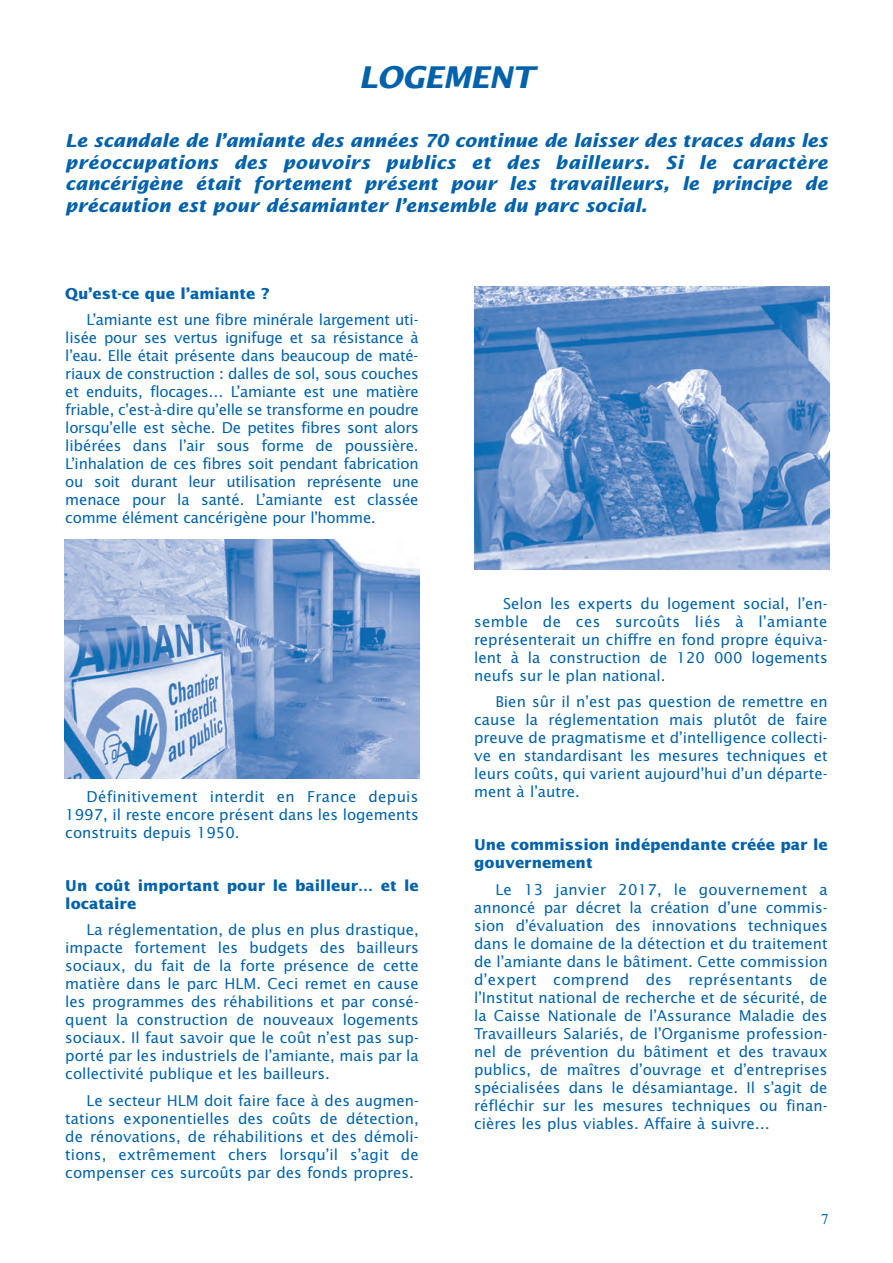
<style>
.page{position:relative;width:893px;height:1263px;background:#fff}
.page>*{position:absolute;margin:0;border:0;box-sizing:border-box;transform-origin:0 0}
.t1{font:italic 700 30px "Lucida Sans";letter-spacing:-.02em;color:#0161ab}
.t2{font:italic 700 18px/21.6px "Lucida Sans";color:#0161ab;text-align:justify}
.t3{font:15px/18px "Lucida Sans";color:#0161ab;text-align:justify}
.t4{font:700 15px/18px "Lucida Sans";color:#0161ab}
.t5{font:15px "Times";color:#0161ab}
</style>
<div class="page">
<img style="left:65px;top:540px;width:355px;height:238px">
<img style="left:474px;top:287px;width:355px;height:282px">
<h1 class="t1" style="left:359px;top:65px;width:177px">LOGEMENT</h1>
<p class="t2" style="left:65px;top:131px;width:764px">Le scandale de l’amiante des années 70 continue de laisser des traces dans les préoccupations des pouvoirs publics et des bailleurs. Si le caractère cancérigène était fortement présent pour les travailleurs, le principe de précaution est pour désamianter l’ensemble du parc social.</p>
<p class="t4" style="left:65px;top:285px;width:206px">Qu’est-ce que l’amiante ?</p>
<p class="t3" style="left:65px;top:312px;width:355px;text-indent:21px">L’amiante est une fibre minérale largement uti&shy;lisée pour ses vertus ignifuge et sa résistance à l’eau. Elle était présente dans beaucoup de maté&shy;riaux de construction : dalles de sol, sous couches et enduits, flocages… L’amiante est une matière friable, c’est-à-dire qu’elle se transforme en poudre lorsqu’elle est sèche. De petites fibres sont alors libérées dans l’air sous forme de poussière.<br>L’inhalation de ces fibres soit pendant fabrication ou soit durant leur utilisation représente une menace pour la santé. L’amiante est classée comme élément cancérigène pour l’homme.</p>
<p class="t3" style="left:65px;top:788px;width:355px;text-indent:21px">Définitivement interdit en France depuis 1997, il reste encore présent dans les logements construits depuis 1950.</p>
<p class="t4" style="left:65px;top:877px;width:355px">Un coût important pour le bailleur… et le locataire</p>
<p class="t3" style="left:65px;top:922px;width:355px;text-indent:21px">La réglementation, de plus en plus drastique, impacte fortement les budgets des bailleurs sociaux, du fait de la forte présence de cette matière dans le parc HLM. Ceci remet en cause les programmes des réhabilitions et par consé&shy;quent la construction de nouveaux logements sociaux. Il faut savoir que le coût n’est pas sup&shy;porté par les industriels de l’amiante, mais par la collectivité publique et les bailleurs.</p>
<p class="t3" style="left:65px;top:1092px;width:355px;text-indent:21px">Le secteur HLM doit faire face à des augmen&shy;tations exponentielles des coûts de détection, de rénovations, de réhabilitions et des démoli&shy;tions, extrêmement chers lorsqu’il s’agit de compenser ces surcoûts par des fonds propres.</p>
<p class="t3" style="left:474px;top:595px;width:355px;text-indent:29px">Selon les experts du logement social, l’en&shy;semble de ces surcoûts liés à l’amiante représenterait un chiffre en fond propre équiva&shy;lent à la construction de 120 000 logements neufs sur le plan national.</p>
<p class="t3" style="left:474px;top:694px;width:355px;text-indent:21px">Bien sûr il n’est pas question de remettre en cause la réglementation mais plutôt de faire preuve de pragmatisme et d’intelligence collecti&shy;ve en standardisant les mesures techniques et leurs coûts, qui varient aujourd’hui d’un départe&shy;ment à l’autre.</p>
<p class="t4" style="left:474px;top:837px;width:355px">Une commission indépendante créée par le gouvernement</p>
<p class="t3" style="left:474px;top:881px;width:355px;text-indent:21px">Le 13 janvier 2017, le gouvernement a annoncé par décret la création d’une commis&shy;sion d’évaluation des innovations techniques dans le domaine de la détection et du traitement de l’amiante dans le bâtiment. Cette commission d’expert comprend des représentants de l’Institut national de recherche et de sécurité, de la Caisse Nationale de l’Assurance Maladie des Travailleurs Salariés, de l’Organisme profession&shy;nel de prévention du bâtiment et des travaux publics, de maîtres d’ouvrage et d’entreprises spécialisées dans le désamiantage. Il s’agit de réfléchir sur les mesures techniques ou finan&shy;cières les plus viables. Affaire à suivre…</p>
<p class="t5" style="left:821px;top:1210px;width:9px">7</p>
</div>
